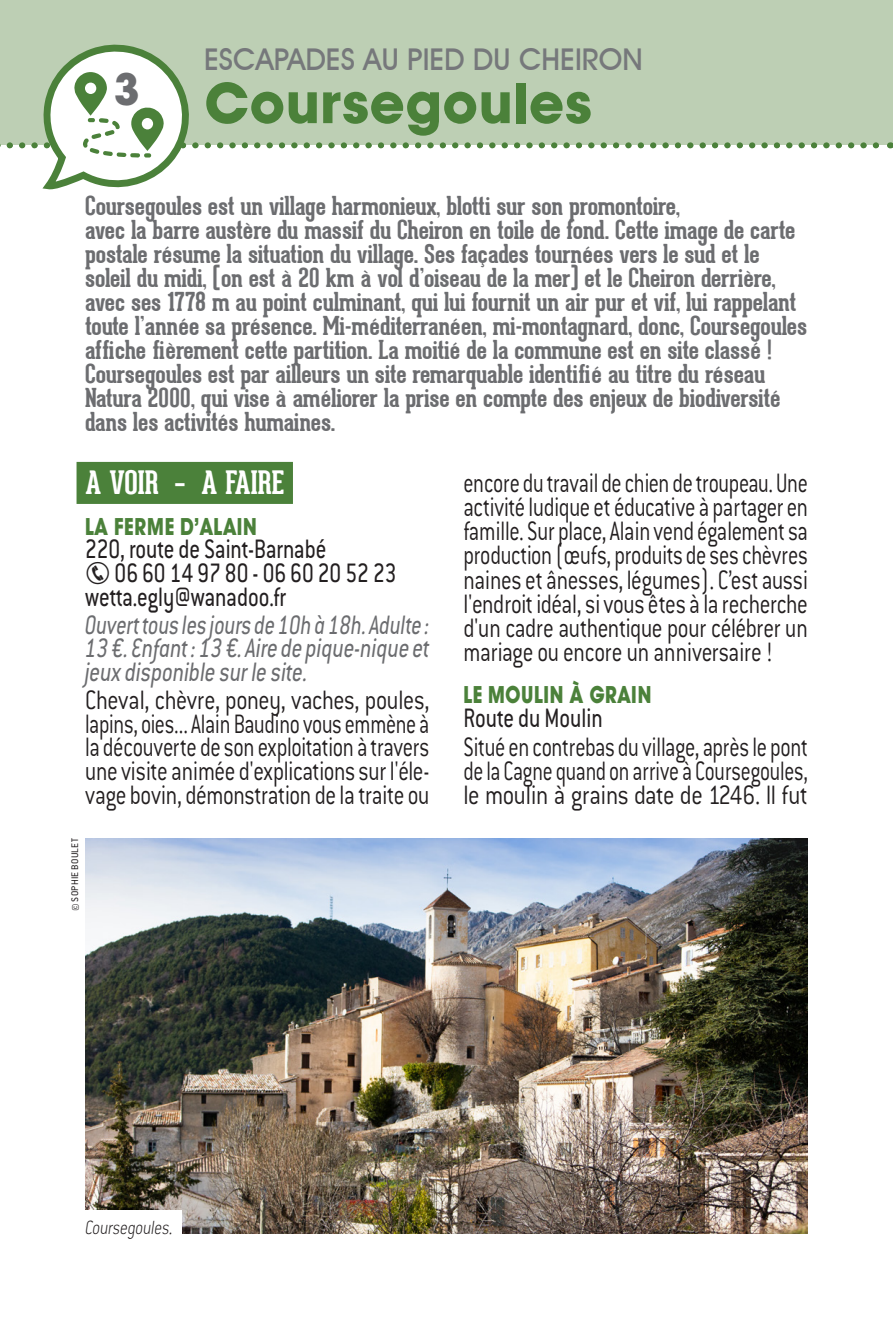
<style>
.page{position:relative;width:893px;height:1319px;background:#fff}
.page>*{position:absolute;margin:0;border:0;box-sizing:border-box;transform-origin:0 0}
.TITRE{font:700 57px "Avant Garde Two BQ";letter-spacing:.005em;color:#4b813a}
.TITRE-2{font:700 45px "Avant Garde Two BQ";color:#6c6d70}
.t1{font:700 33px "Avant Garde Two BQ";letter-spacing:.005em;color:#4b813a}
.INTER3{font:700 31.5px "Geared Slab";color:#fff}
.TITRE_GRIS{font:500 30px "Avant Garde IT Cby BT";color:#76787b}
.TEXTE{font:300 29.4px/24.3px "Conduit ITC Pro";letter-spacing:-.015em;color:#231f20;text-align:justify;scale:.76 1}
.TEXTE-2{font:300 29.4px/23.7px "Conduit ITC Pro";letter-spacing:-.015em;color:#231f20;text-align:justify;scale:.83 1}
.TEXTE-3{font:300 29.4px/24.3px "Conduit ITC Pro";letter-spacing:-.015em;color:#231f20;text-align:justify;scale:.77 1}
.MIG{font:italic 29.4px/23.7px "Conduit ITC Pro";color:#6c6d70;text-align:justify;scale:.77 1}
.ADRESSE{font:29.4px "Conduit ITC Pro";color:#231f20;scale:.8 1}
.INTRO{font:700 25.5px/24px "Geared Slab";letter-spacing:-.01em;color:#6c6d70}
.ETAB_3{font:700 24px "Avant Garde Two BQ";letter-spacing:.01em;color:#4b813a;scale:.8 1}
.LEGENDES{font:italic 200 21px "Conduit ITC Pro";color:#231f20;scale:.8 1}
.copyright_droite{font:10.5px "Conduit ITC Pro";letter-spacing:.035em;color:#231f20}
</style>
<div class="page">
<div style="left:0;top:0;width:893px;height:145px;background:#bdcfb4"></div>
<img style="left:85px;top:838px;width:723px;height:395px">
<div style="left:77px;top:1210px;width:105px;height:31px;background:#fff"></div>
<div style="left:77px;top:462px;width:216px;height:42px;background:#4b813a"></div>
<svg style="left:0;top:44px;width:879px;height:146px"></svg>
<p class="TITRE_GRIS" style="left:204px;top:41px;width:440px">ESCAPADES AU PIED DU CHEIRON</p>
<p class="TITRE" style="left:204px;top:69px;width:389px">Coursegoules</p>
<p class="TITRE-2" style="left:114px;top:62px;width:27px">3</p>
<p class="t1" style="left:119px;top:91px;width:309px">Tourrettes-sur-Loup</p>
<p class="INTRO" style="left:85px;top:193px;width:724px">Coursegoules est un village harmonieux, blotti sur son promontoire,<br>avec la barre austère du massif du Cheiron en toile de fond. Cette image de carte postale résume la situation du village. Ses façades tournées vers le sud et le soleil du midi, (on est à 20 km à vol d’oiseau de la mer) et le Cheiron derrière, avec ses 1778 m au point culminant, qui lui fournit un air pur et vif, lui rappelant toute l’année sa présence. Mi-méditerranéen, mi-montagnard, donc, Coursegoules affiche fièrement cette partition. La moitié de la commune est en site classé !<br>Coursegoules est par ailleurs un site remarquable identifié au titre du réseau Natura 2000, qui vise à améliorer la prise en compte des enjeux de biodiversité dans les activités humaines.</p>
<p class="INTER3" style="left:85px;top:463px;width:201px">A VOIR – A FAIRE</p>
<p class="ETAB_3" style="left:85px;top:512px;width:216px">LA FERME D’ALAIN</p>
<p class="ADRESSE" style="left:85px;top:532px;width:303px">220, route de Saint-Barnabé</p>
<p class="ADRESSE" style="left:115px;top:556px;width:354px">06 60 14 97 80 - 06 60 20 52 23</p>
<p class="ADRESSE" style="left:85px;top:580px;width:253px">wetta.egly@wanadoo.fr</p>
<p class="MIG" style="left:85px;top:612px;width:449px">Ouvert tous les jours de 10h à 18h. Adulte :<br>13 €. Enfant : 13 €. Aire de pique-nique et jeux disponible sur le site.</p>
<p class="TEXTE-2" style="left:85px;top:688px;width:416px">Cheval, chèvre, poney, vaches, poules, lapins, oies... Alain Baudino vous emmène à la découverte de son exploitation à travers une visite animée d'explications sur l'éle&shy;vage bovin, démonstration de la traite ou</p>
<p class="TEXTE" style="left:463px;top:471px;width:455px">encore du travail de chien de troupeau. Une activité ludique et éducative à partager en famille. Sur place, Alain vend également sa production (œufs, produits de ses chèvres naines et ânesses, légumes). C’est aussi l'endroit idéal, si vous êtes à la recherche d'un cadre authentique pour célébrer un mariage ou encore un anniversaire !</p>
<p class="ETAB_3" style="left:463px;top:680px;width:236px">LE MOULIN À GRAIN</p>
<p class="ADRESSE" style="left:463px;top:701px;width:176px">Route du Moulin</p>
<p class="TEXTE-3" style="left:463px;top:734px;width:449px">Situé en contrebas du village, après le pont de la Cagne quand on arrive à Coursegoules, le moulin à grains date de 1246. Il fut</p>
<p class="copyright_droite" style="left:69px;top:910px;width:74px;rotate:-90deg">© SOPHIE BOULET</p>
<p class="LEGENDES" style="left:85px;top:1215px;width:112px">Coursegoules.</p>
</div>
